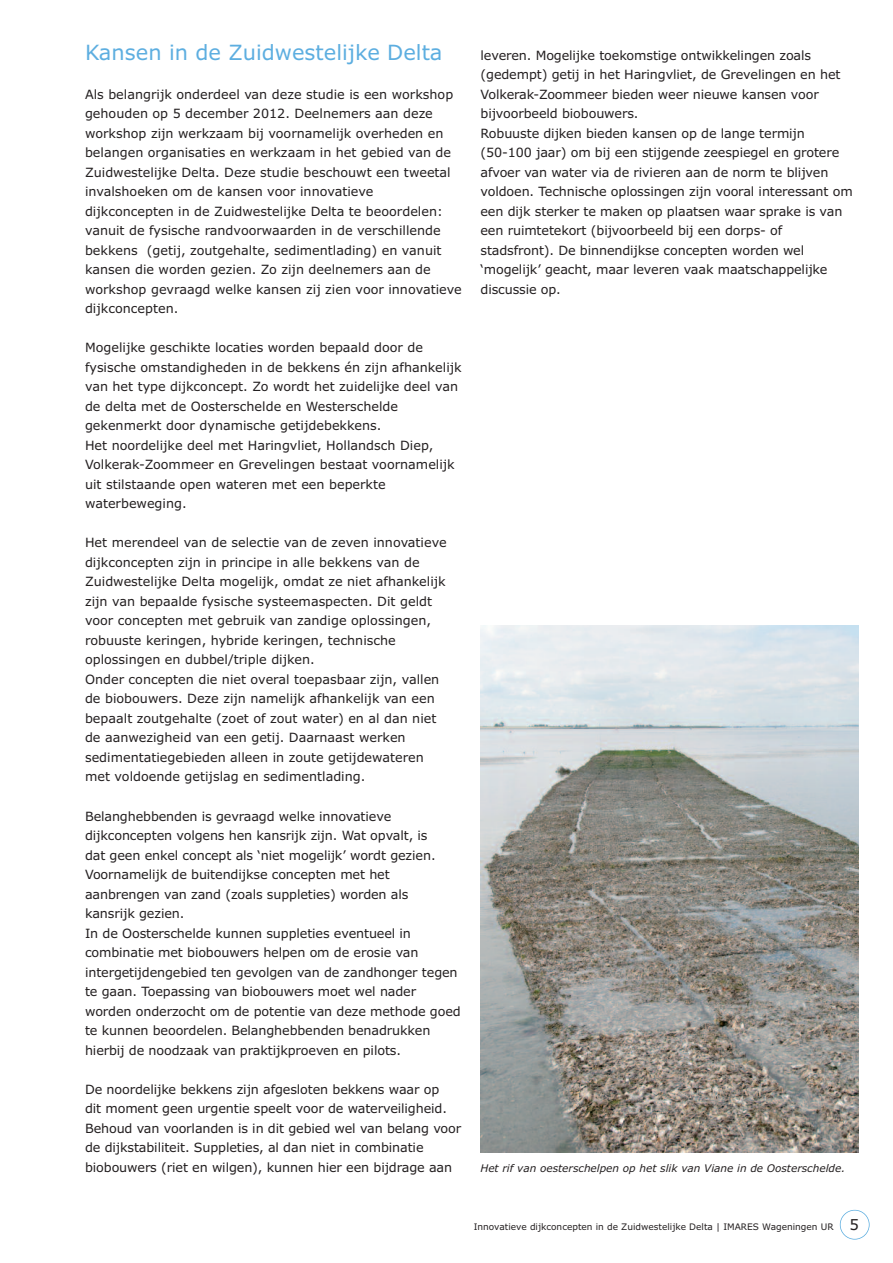
<style>
.page{position:relative;width:893px;height:1263px;background:#fff}
.page>*{position:absolute;margin:0;border:0;box-sizing:border-box;transform-origin:0 0}
.t1{font:21px "Verdana";color:#5daee0}
.t2{font:12.75px/19.5px "Verdana";letter-spacing:-.01em;color:#231f20}
.t3{font:italic 10.5px "Verdana";color:#231f20}
.t4{font:9px "Verdana";color:#231f20}
.s1{font-size:15px}
</style>
<div class="page">
<div style="left:840px;top:1210px;width:30px;height:29px;border:2px solid #5daee0;border-radius:50%"></div>
<img style="left:480px;top:625px;width:379px;height:527px">
<h1 class="t1" style="left:85px;top:40px;width:359px">Kansen in de Zuidwestelijke Delta</h1>
<p class="t2" style="left:85px;top:85px;width:378px">Als belangrijk onderdeel van deze studie is een workshop gehouden op 5 december 2012. Deelnemers aan deze workshop zijn werkzaam bij voornamelijk overheden en belangen organisaties en werkzaam in het gebied van de Zuidwestelijke Delta. Deze studie beschouwt een tweetal invalshoeken om de kansen voor innovatieve dijkconcepten in de Zuidwestelijke Delta te beoordelen: vanuit de fysische randvoorwaarden in de verschillende bekkens (getij, zoutgehalte, sedimentlading) en vanuit kansen die worden gezien. Zo zijn deelnemers aan de workshop gevraagd welke kansen zij zien voor innovatieve dijkconcepten.</p>
<p class="t2" style="left:85px;top:338px;width:378px">Mogelijke geschikte locaties worden bepaald door de fysische omstandigheden in de bekkens én zijn afhankelijk van het type dijkconcept. Zo wordt het zuidelijke deel van de delta met de Oosterschelde en Westerschelde gekenmerkt door dynamische getijdebekkens.<br>Het noordelijke deel met Haringvliet, Hollandsch Diep, Volkerak-Zoommeer en Grevelingen bestaat voornamelijk uit stilstaande open wateren met een beperkte waterbeweging.</p>
<p class="t2" style="left:85px;top:533px;width:363px">Het merendeel van de selectie van de zeven innovatieve dijkconcepten zijn in principe in alle bekkens van de Zuidwestelijke Delta mogelijk, omdat ze niet afhankelijk zijn van bepaalde fysische systeemaspecten. Dit geldt voor concepten met gebruik van zandige oplossingen, robuuste keringen, hybride keringen, technische oplossingen en dubbel/triple dijken.<br>Onder concepten die niet overal toepasbaar zijn, vallen de biobouwers. Deze zijn namelijk afhankelijk van een bepaalt zoutgehalte (zoet of zout water) en al dan niet de aanwezigheid van een getij. Daarnaast werken sedimentatiegebieden alleen in zoute getijdewateren met voldoende getijslag en sedimentlading.</p>
<p class="t2" style="left:85px;top:806px;width:377px">Belanghebbenden is gevraagd welke innovatieve dijkconcepten volgens hen kansrijk zijn. Wat opvalt, is<br>dat geen enkel concept als ‘niet mogelijk’ wordt gezien.<br>Voornamelijk de buitendijkse concepten met het aanbrengen van zand (zoals suppleties) worden als kansrijk gezien.<br>In de Oosterschelde kunnen suppleties eventueel in combinatie met biobouwers helpen om de erosie van intergetijdengebied ten gevolgen van de zandhonger tegen te gaan. Toepassing van biobouwers moet wel nader worden onderzocht om de potentie van deze methode goed te kunnen beoordelen. Belanghebbenden benadrukken hierbij de noodzaak van praktijkproeven en pilots.</p>
<p class="t2" style="left:85px;top:1079px;width:378px">De noordelijke bekkens zijn afgesloten bekkens waar op<br>dit moment geen urgentie speelt voor de waterveiligheid.<br>Behoud van voorlanden is in dit gebied wel van belang voor de dijkstabiliteit. Suppleties, al dan niet in combinatie biobouwers (riet en wilgen), kunnen hier een bijdrage aan</p>
<p class="t2" style="left:480px;top:46px;width:374px">leveren. Mogelijke toekomstige ontwikkelingen zoals (gedempt) getij in het Haringvliet, de Grevelingen en het Volkerak-Zoommeer bieden weer nieuwe kansen voor bijvoorbeeld biobouwers.<br>Robuuste dijken bieden kansen op de lange termijn (50-100 jaar) om bij een stijgende zeespiegel en grotere afvoer van water via de rivieren aan de norm te blijven voldoen. Technische oplossingen zijn vooral interessant om een dijk sterker te maken op plaatsen waar sprake is van een ruimtetekort (bijvoorbeeld bij een dorps- of stadsfront). De binnendijkse concepten worden wel ‘mogelijk’ geacht, maar leveren vaak maatschappelijke discussie op.</p>
<p class="t3" style="left:480px;top:1162px;width:366px">Het rif van oesterschelpen op het slik van Viane in de Oosterschelde.</p>
<p class="t4" style="left:474px;top:1221px;width:387px">Innovatieve dijkconcepten in de Zuidwestelijke Delta | IMARES Wageningen UR <span class="s1">5</span></p>
</div>
